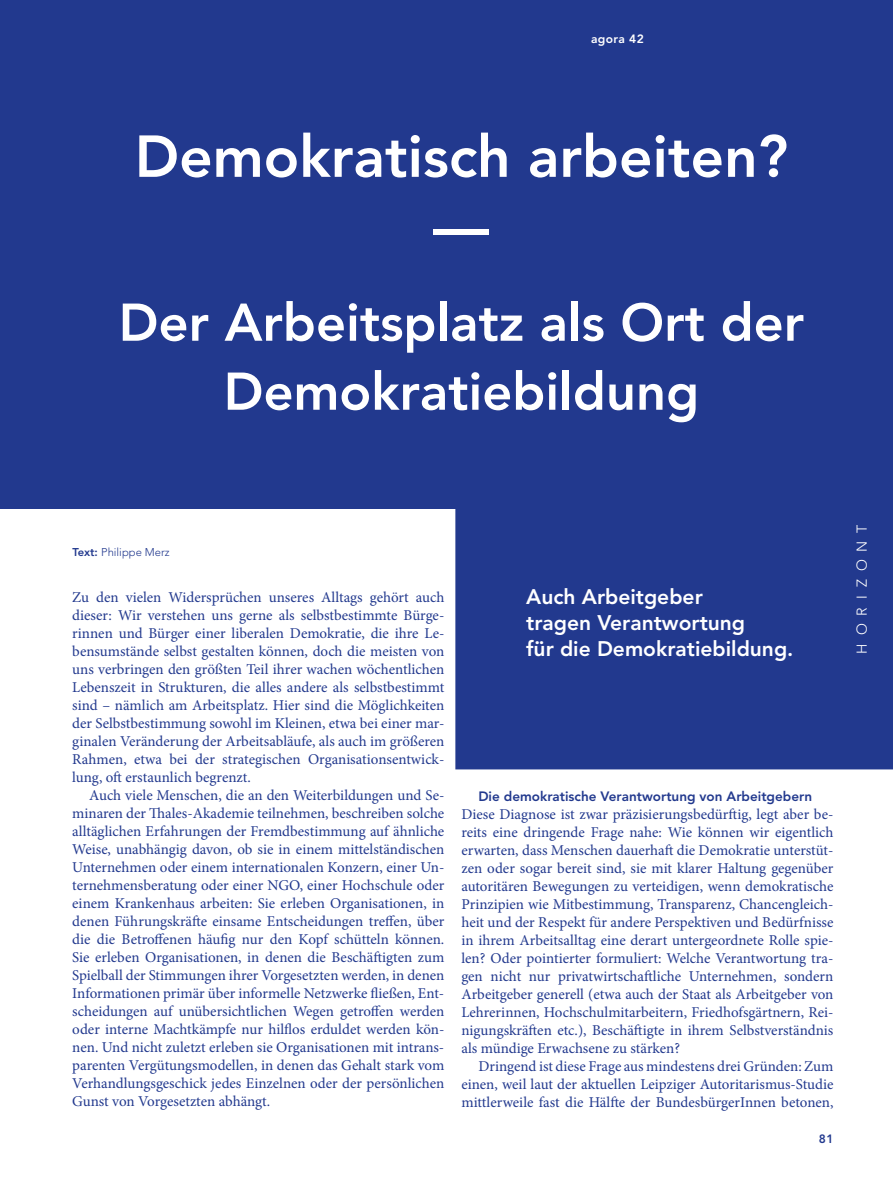
<style>
.page{position:relative;width:893px;height:1178px;background:#fff}
.page>*{position:absolute;margin:0;border:0;box-sizing:border-box;transform-origin:0 0}
.t1{font:800 58.5px "Avenir";color:#fff}
.t2{font:800 55.5px "Avenir";color:#fff}
.t3{font:800 52.5px/69px "Avenir";color:#fff;text-align:center}
.t4{font:800 21px/25.8px "Avenir";color:#fff}
.t5{font:15px/18px "Minion Pro";color:#22398e;text-align:justify}
.t6{font:300 14.25px "Avenir";letter-spacing:.56em;color:#fff}
.t7{font:800 13.5px "Avenir";color:#22398e}
.t8{font:800 12px "Avenir";letter-spacing:.03em;color:#fff}
.t9{font:800 12px "Avenir";color:#22398e}
.t10{font:300 11.25px "Avenir";color:#22398e}
.s1{font-weight:800}
</style>
<div class="page">
<div style="left:0;top:0;width:893px;height:289px;background:#22398e"></div>
<div style="left:0;top:214px;width:893px;height:295px;background:#22398e"></div>
<div style="left:455px;top:509px;width:438px;height:260px;background:#22398e"></div>
<p class="t8" style="left:591px;top:32px;width:54px">agora 42</p>
<h1 class="t1" style="left:135px;top:122px;width:655px">Demokratisch arbeiten?</h1>
<h2 class="t2" style="left:434px;top:194px;width:57px">—</h2>
<h3 class="t3" style="left:119px;top:288px;width:687px">Der Arbeitsplatz als Ort der<br>Demokratiebildung</h3>
<p class="t10" style="left:72px;top:546px;width:99px"><span class="s1">Text:</span> Philippe Merz</p>
<h3 class="t4" style="left:526px;top:584px;width:269px">Auch Arbeitgeber<br>tragen Verantwortung<br>für die Demokratiebildung.</h3>
<p class="t5" style="left:72px;top:588px;width:374px">Zu den vielen Widersprüchen unseres Alltags gehört auch dieser: Wir verstehen uns gerne als selbstbestimmte Bürge&shy;rinnen und Bürger einer liberalen Demokratie, die ihre Le&shy;bensumstände selbst gestalten können, doch die meisten von uns verbringen den größten Teil ihrer wachen wöchentlichen Lebenszeit in Strukturen, die alles andere als selbstbestimmt sind – nämlich am Arbeitsplatz. Hier sind die Möglichkeiten der Selbstbestimmung sowohl im Kleinen, etwa bei einer mar&shy;ginalen Veränderung der Arbeitsabläufe, als auch im größeren Rahmen, etwa bei der strategischen Organisationsentwick&shy;lung, oft erstaunlich begrenzt.</p>
<p class="t5" style="left:72px;top:786px;width:374px;text-indent:17px">Auch viele Menschen, die an den Weiterbildungen und Se&shy;minaren der Thales-Akademie teilnehmen, beschreiben solche alltäglichen Erfahrungen der Fremdbestimmung auf ähnliche Weise, unabhängig davon, ob sie in einem mittelständischen Unternehmen oder einem internationalen Konzern, einer Un&shy;ternehmensberatung oder einer NGO, einer Hochschule oder einem Krankenhaus arbeiten: Sie erleben Organisationen, in denen Führungskräfte einsame Entscheidungen treffen, über die die Betroffenen häufig nur den Kopf schütteln können.<br>Sie erleben Organisationen, in denen die Beschäftigten zum Spielball der Stimmungen ihrer Vorgesetzten werden, in denen Informationen primär über informelle Netzwerke fließen, Ent&shy;scheidungen auf unübersichtlichen Wegen getroffen werden oder interne Machtkämpfe nur hilflos erduldet werden kön&shy;nen. Und nicht zuletzt erleben sie Organisationen mit intrans&shy;parenten Vergütungsmodellen, in denen das Gehalt stark vom Verhandlungsgeschick jedes Einzelnen oder der persönlichen Gunst von Vorgesetzten abhängt.</p>
<p class="t7" style="left:478px;top:788px;width:335px">Die demokratische Verantwortung von Arbeitgebern</p>
<p class="t5" style="left:461px;top:805px;width:374px">Diese Diagnose ist zwar präzisierungsbedürftig, legt aber be&shy;reits eine dringende Frage nahe: Wie können wir eigentlich erwarten, dass Menschen dauerhaft die Demokratie unterstüt&shy;zen oder sogar bereit sind, sie mit klarer Haltung gegenüber autoritären Bewegungen zu verteidigen, wenn demokratische Prinzipien wie Mitbestimmung, Transparenz, Chancengleich&shy;heit und der Respekt für andere Perspektiven und Bedürfnisse in ihrem Arbeitsalltag eine derart untergeordnete Rolle spie&shy;len? Oder pointierter formuliert: Welche Verantwortung tra&shy;gen nicht nur privatwirtschaftliche Unternehmen, sondern Arbeitgeber generell (etwa auch der Staat als Arbeitgeber von Lehrerinnen, Hochschulmitarbeitern, Friedhofsgärtnern, Rei&shy;nigungskräften etc.), Beschäftigte in ihrem Selbstverständnis als mündige Erwachsene zu stärken?</p>
<p class="t5" style="left:461px;top:1057px;width:374px;text-indent:17px">Dringend ist diese Frage aus mindestens drei Gründen: Zum einen, weil laut der aktuellen Leipziger Autoritarismus-Studie mittlerweile fast die Hälfte der BundesbürgerInnen betonen,</p>
<p class="t9" style="left:819px;top:1132px;width:16px">81</p>
<p class="t6" style="left:854px;top:654px;width:131px;rotate:-90deg">HORIZONT</p>
</div>
